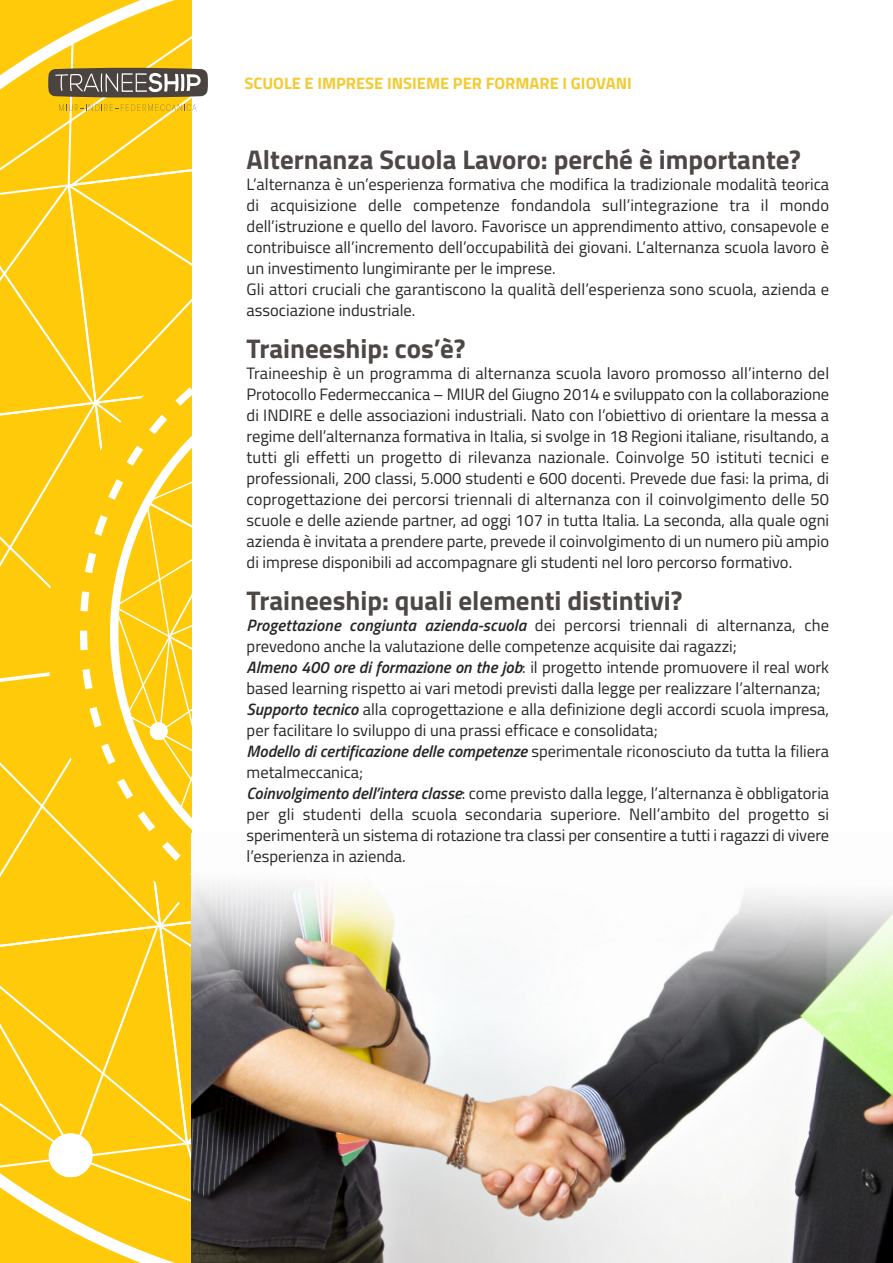
<style>
.page{position:relative;width:893px;height:1263px;background:#fff}
.page>*{position:absolute;margin:0;border:0;box-sizing:border-box;transform-origin:0 0}
.t1{font:700 27px "Titillium";color:#4d4846}
.t2{font:16.5px/21px "Titillium";color:#272627}
.t3{font:700 16.5px "Titillium";color:#f3ca32}
.s1{font-weight:600;font-style:italic}
</style>
<div class="page">
<svg style="left:0;top:0;width:208px;height:1263px;background:#fbcf2d"></svg>
<img style="left:191px;top:833px;width:702px;height:430px">
<p class="t3" style="left:244px;top:77px;width:389px">SCUOLE E IMPRESE INSIEME PER FORMARE I GIOVANI</p>
<h1 class="t1" style="left:247px;top:150px;width:556px">Alternanza Scuola Lavoro: perché è importante?</h1>
<p class="t2" style="left:247px;top:175px;width:584px">L’alternanza è un’esperienza formativa che modifica la tradizionale modalità teorica di acquisizione delle competenze fondandola sull’integrazione tra il mondo dell’istruzione e quello del lavoro. Favorisce un apprendimento attivo, consapevole e contribuisce all’incremento dell’occupabilità dei giovani. L’alternanza scuola lavoro è un investimento lungimirante per le imprese.<br>Gli attori cruciali che garantiscono la qualità dell’esperienza sono scuola, azienda e associazione industriale.</p>
<h1 class="t1" style="left:247px;top:339px;width:220px">Traineeship: cos’è?</h1>
<p class="t2" style="left:247px;top:364px;width:584px;text-align:justify">Traineeship è un programma di alternanza scuola lavoro promosso all’interno del Protocollo Federmeccanica – MIUR del Giugno 2014 e sviluppato con la collaborazione di INDIRE e delle associazioni industriali. Nato con l’obiettivo di orientare la messa a regime dell’alternanza formativa in Italia, si svolge in 18 Regioni italiane, risultando, a tutti gli effetti un progetto di rilevanza nazionale. Coinvolge 50 istituti tecnici e professionali, 200 classi, 5.000 studenti e 600 docenti. Prevede due fasi: la prima, di coprogettazione dei percorsi triennali di alternanza con il coinvolgimento delle 50 scuole e delle aziende partner, ad oggi 107 in tutta Italia. La seconda, alla quale ogni azienda è invitata a prendere parte, prevede il coinvolgimento di un numero più ampio di imprese disponibili ad accompagnare gli studenti nel loro percorso formativo.</p>
<h1 class="t1" style="left:247px;top:591px;width:438px">Traineeship: quali elementi distintivi?</h1>
<p class="t2" style="left:247px;top:616px;width:584px"><span class="s1">Progettazione congiunta azienda-scuola</span> dei percorsi triennali di alternanza, che prevedono anche la valutazione delle competenze acquisite dai ragazzi;<br><span class="s1">Almeno 400 ore di formazione on the job</span>: il progetto intende promuovere il real work based learning rispetto ai vari metodi previsti dalla legge per realizzare l’alternanza; <span class="s1">Supporto tecnico</span> alla coprogettazione e alla definizione degli accordi scuola impresa, per facilitare lo sviluppo di una prassi efficace e consolidata;<br><span class="s1">Modello di certificazione delle competenze</span> sperimentale riconosciuto da tutta la filiera metalmeccanica;<br><span class="s1">Coinvolgimento dell’intera classe</span>: come previsto dalla legge, l’alternanza è obbligatoria per gli studenti della scuola secondaria superiore. Nell’ambito del progetto si sperimenterà un sistema di rotazione tra classi per consentire a tutti i ragazzi di vivere l’esperienza in azienda.</p>
</div>
